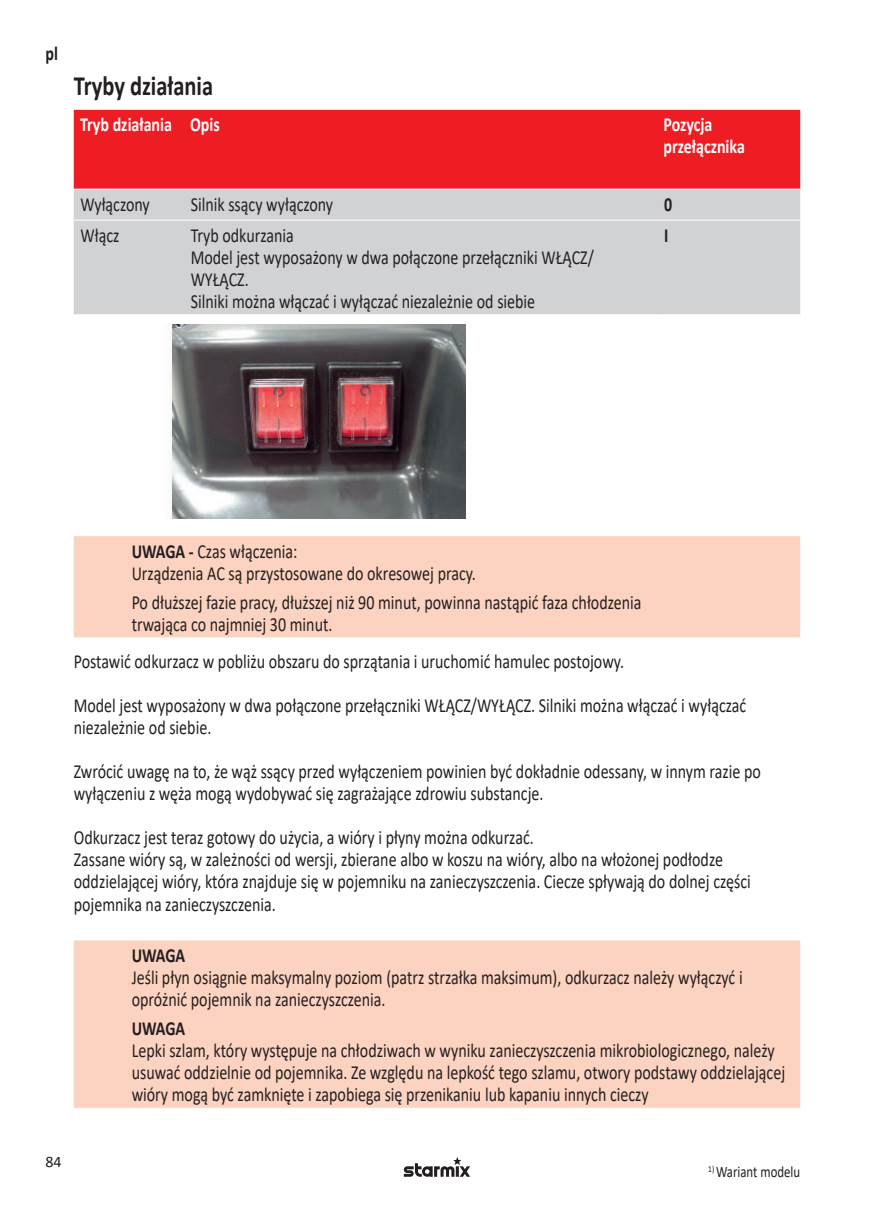
<style>
.page{position:relative;width:874px;height:1225px;background:#fff}
.page>*{position:absolute;margin:0;border:0;box-sizing:border-box;transform-origin:0 0}
.t1{font:700 28px "Calibri";color:#231f20;scale:.8 1}
.t2{font:20px/22px "Calibri";color:#231f20;scale:.8 1}
.t3{font:700 20px/22px "Calibri";color:#fff;scale:.8 1}
.t4{font:700 20px "Calibri";color:#231f20;scale:.8 1}
.t5{font:16px "Calibri";color:#231f20;scale:.8 1}
.t6{font:16px "Calibri";color:#231f20}
.s1{font-weight:700}
</style>
<div class="page">
<svg style="left:403px;top:1157px;width:67px;height:19px"></svg>
<div style="left:74px;top:110px;width:725px;height:79px;background:#ee1d23"></div>
<div style="left:74px;top:190px;width:725px;height:124px;background:#d1d2d4"></div>
<hr style="left:657px;top:220px;width:142px;height:1px;background:#fff">
<hr style="left:74px;top:220px;width:110px;height:1px;background:#fff">
<hr style="left:184px;top:220px;width:473px;height:1px;background:#fff">
<div style="left:74px;top:536px;width:725px;height:101px;background:#fcd2c0"></div>
<div style="left:74px;top:940px;width:725px;height:167px;background:#fcd2c0"></div>
<img style="left:173px;top:324px;width:292px;height:195px">
<p class="t4" style="left:45px;top:40px;width:17px">pl</p>
<h1 class="t1" style="left:74px;top:66px;width:176px">Tryby działania</h1>
<p class="t3" style="left:80px;top:113px;width:176px">Tryb działania Opis</p>
<p class="t3" style="left:663px;top:113px;width:103px">Pozycja przełącznika</p>
<p class="t2" style="left:81px;top:193px;width:88px">Wyłączony</p>
<p class="t2" style="left:190px;top:193px;width:179px">Silnik ssący wyłączony</p>
<p class="t4" style="left:663px;top:190px;width:12px">0</p>
<p class="t2" style="left:81px;top:224px;width:50px">Włącz</p>
<p class="t2" style="left:190px;top:224px;width:505px">Tryb odkurzania<br>Model jest wyposażony w dwa połączone przełączniki WŁĄCZ/ WYŁĄCZ.<br>Silniki można włączać i wyłączać niezależnie od siebie</p>
<p class="t4" style="left:663px;top:221px;width:7px">I</p>
<p class="t2" style="left:132px;top:540px;width:432px"><span class="s1">UWAGA -</span> Czas włączenia:<br>Urządzenia AC są przystosowane do okresowej pracy.</p>
<p class="t2" style="left:132px;top:591px;width:638px">Po dłuższej fazie pracy, dłuższej niż 90 minut, powinna nastąpić faza chłodzenia trwająca co najmniej 30 minut.</p>
<p class="t2" style="left:74px;top:650px;width:689px">Postawić odkurzacz w pobliżu obszaru do sprzątania i uruchomić hamulec postojowy.</p>
<p class="t2" style="left:74px;top:694px;width:841px">Model jest wyposażony w dwa połączone przełączniki WŁĄCZ/WYŁĄCZ. Silniki można włączać i wyłączać niezależnie od siebie.</p>
<p class="t2" style="left:74px;top:760px;width:860px">Zwrócić uwagę na to, że wąż ssący przed wyłączeniem powinien być dokładnie odessany, w innym razie po wyłączeniu z węża mogą wydobywać się zagrażające zdrowiu substancje.</p>
<p class="t2" style="left:74px;top:826px;width:847px">Odkurzacz jest teraz gotowy do użycia, a wióry i płyny można odkurzać.<br>Zassane wióry są, w zależności od wersji, zbierane albo w koszu na wióry, albo na włożonej podłodze oddzielającej wióry, która znajduje się w pojemniku na zanieczyszczenia. Ciecze spływają do dolnej części pojemnika na zanieczyszczenia.</p>
<p class="t4" style="left:132px;top:941px;width:68px">UWAGA</p>
<p class="t2" style="left:132px;top:966px;width:764px">Jeśli płyn osiągnie maksymalny poziom (patrz strzałka maksimum), odkurzacz należy wyłączyć i opróżnić pojemnik na zanieczyszczenia.</p>
<p class="t4" style="left:132px;top:1014px;width:68px">UWAGA</p>
<p class="t2" style="left:132px;top:1039px;width:818px">Lepki szlam, który występuje na chłodziwach w wyniku zanieczyszczenia mikrobiologicznego, należy usuwać oddzielnie od pojemnika. Ze względu na lepkość tego szlamu, otwory podstawy oddzielającej wióry mogą być zamknięte i zapobiega się przenikaniu lub kapaniu innych cieczy</p>
<p class="t6" style="left:45px;top:1151px;width:18px">84</p>
<p class="t5" style="left:708px;top:1161px;width:116px"><sup>1)</sup> Wariant modelu</p>
</div>
